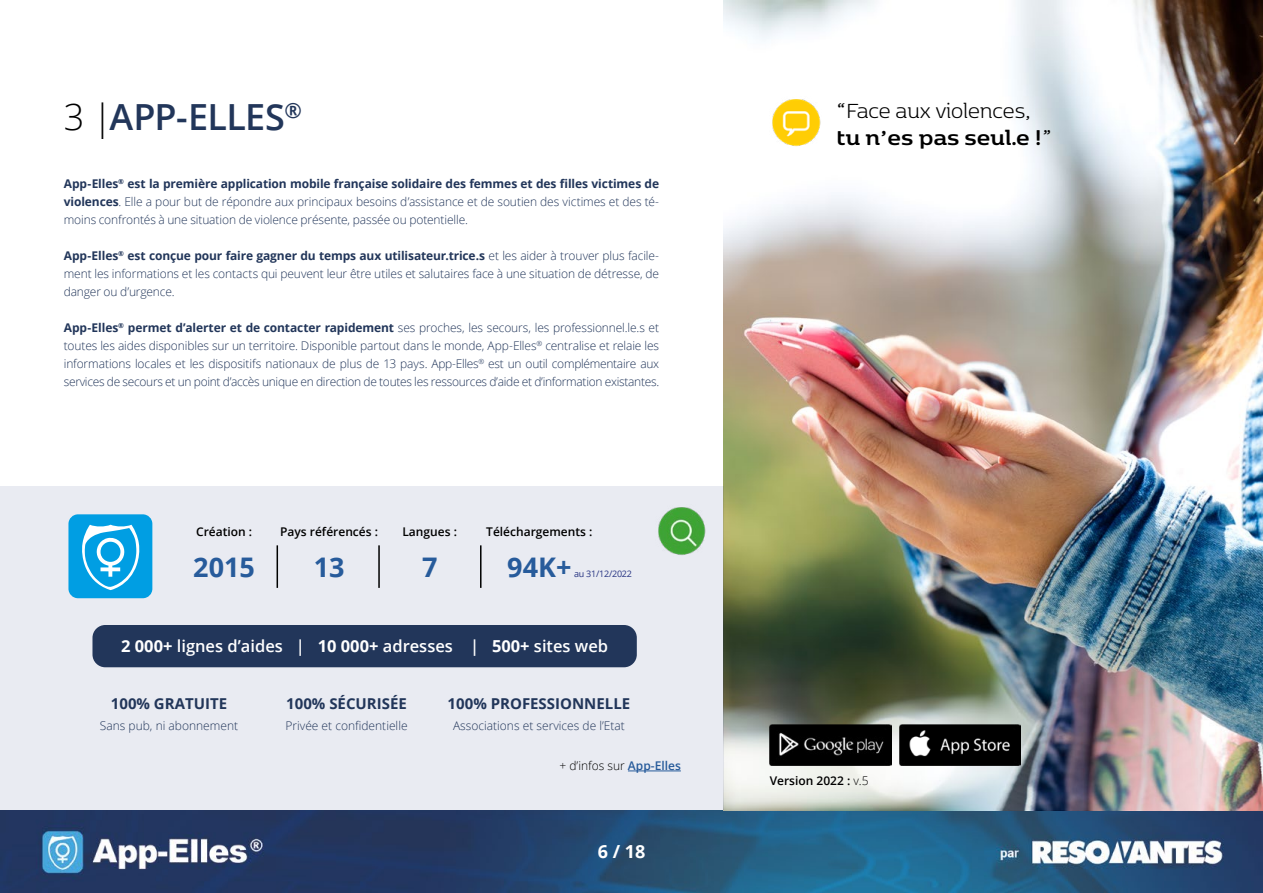
<style>
.page{position:relative;width:1263px;height:893px;background:#fff}
.page>*{position:absolute;margin:0;border:0;box-sizing:border-box;transform-origin:0 0}
.t1{font:600 36px "Open Sans";letter-spacing:-.015em;color:#22365a}
.t2{font:700 27px "Open Sans";color:#275b9b}
.t3{font:300 24px/27px "Kobenhavn";color:#000}
.t4{font:700 18px "Open Sans";color:#fff}
.t5{font:600 16.5px "Open Sans";color:#fff}
.t6{font:700 15px "Open Sans";color:#22365a}
.t7{font:300 12px/18px "Open Sans";letter-spacing:-.01em;color:#22365a;text-align:justify}
.t8{font:600 12px "Open Sans";color:#000}
.t9{font:300 12px "Open Sans";color:#000}
.t10{font:9px "Open Sans";letter-spacing:-.025em;color:#283583}
.s1{font-weight:300;color:#000}
.s2{font-weight:700}
.s3{font-weight:600;color:#275b9b}
.s4{font-size:25.5px}
.s5{font-weight:300}
</style>
<div class="page">
<img style="left:0;top:810px;width:1263px;height:83px">
<img style="left:724px;top:0;width:539px;height:810px">
<div style="left:0;top:487px;width:724px;height:323px;background:#e9ebf2"></div>
<hr style="left:277px;top:545px;width:1px;height:43px;background:#000">
<hr style="left:378px;top:545px;width:2px;height:43px;background:#000">
<hr style="left:480px;top:545px;width:1px;height:43px;background:#000">
<div style="left:68px;top:514px;width:84px;height:84px;background:#009ee3;border-radius:10px"></div>
<svg style="left:82px;top:525px;width:58px;height:65px"></svg>
<img style="left:770px;top:724px;width:121px;height:41px">
<img style="left:899px;top:724px;width:122px;height:41px">
<div style="left:92px;top:625px;width:545px;height:42px;background:#22365a;border-radius:13px"></div>
<hr style="left:628px;top:771px;width:53px;height:1px;background:#275b9b">
<img style="left:655px;top:505px;width:52px;height:51px">
<img style="left:770px;top:96px;width:51px;height:52px">
<h1 class="t1" style="left:64px;top:92px;width:240px"><span class="s1">3 |</span>APP-ELLES<sup>®</sup></h1>
<p class="t7" style="left:64px;top:174px;width:597px"><span class="s2">App-Elles</span><sup>®</sup> <span class="s2">est la première application mobile française solidaire des femmes et des filles victimes de violences</span>. Elle a pour but de répondre aux principaux besoins d’assistance et de soutien des victimes et des té&shy;moins confrontés à une situation de violence présente, passée ou potentielle.</p>
<p class="t7" style="left:64px;top:246px;width:597px"><span class="s2">App-Elles</span><sup>®</sup> <span class="s2">est conçue pour faire gagner du temps aux utilisateur.trice.s</span> et les aider à trouver plus facile&shy;ment les informations et les contacts qui peuvent leur être utiles et salutaires face à une situation de détresse, de danger ou d’urgence.</p>
<p class="t7" style="left:64px;top:318px;width:597px"><span class="s2">App-Elles</span><sup>®</sup> <span class="s2">permet d’alerter et de contacter rapidement</span> ses proches, les secours, les professionnel.le.s et toutes les aides disponibles sur un territoire. Disponible partout dans le monde, App-Elles<sup>®</sup> centralise et relaie les informations locales et les dispositifs nationaux de plus de 13 pays. App-Elles<sup>®</sup> est un outil complémentaire aux services de secours et un point d’accès unique en direction de toutes les ressources d’aide et d’information existantes.</p>
<p class="t8" style="left:196px;top:523px;width:58px">Création :</p>
<p class="t8" style="left:280px;top:523px;width:99px">Pays référencés :</p>
<p class="t8" style="left:402px;top:523px;width:56px">Langues :</p>
<p class="t8" style="left:486px;top:523px;width:108px">Téléchargements :</p>
<h2 class="t2" style="left:193px;top:548px;width:63px">2015</h2>
<h2 class="t2" style="left:314px;top:548px;width:32px">13</h2>
<h2 class="t2" style="left:422px;top:548px;width:17px">7</h2>
<h2 class="t2" style="left:507px;top:548px;width:66px">94K+</h2>
<p class="t10" style="left:574px;top:567px;width:59px">au 31/12/2022</p>
<h3 class="t5" style="left:121px;top:635px;width:489px"><span class="s2">2 000+</span> lignes d’aides | <span class="s2">10 000+</span> adresses | <span class="s2">500+</span> sites web</h3>
<p class="t6" style="left:111px;top:693px;width:118px">100% GRATUITE</p>
<p class="t7" style="left:100px;top:716px;width:140px">Sans pub, ni abonnement</p>
<p class="t6" style="left:286px;top:693px;width:122px">100% SÉCURISÉE</p>
<p class="t7" style="left:285px;top:716px;width:124px">Privée et confidentielle</p>
<p class="t6" style="left:448px;top:693px;width:184px">100% PROFESSIONNELLE</p>
<p class="t7" style="left:453px;top:716px;width:173px">Associations et services de l’Etat</p>
<p class="t9" style="left:559px;top:757px;width:123px">+ d’infos sur <span class="s3">App-Elles</span></p>
<h3 class="t4" style="left:598px;top:839px;width:49px">6 / 18</h3>
<h3 class="t3" style="left:836px;top:96px;width:217px"><span class="s4">“</span>Face aux violences, <span class="s2">tu n’es pas seul.e !</span><span class="s4">”</span></h3>
<p class="t8" style="left:770px;top:772px;width:100px">Version 2022 : <span class="s5">v.5</span></p>
</div>
